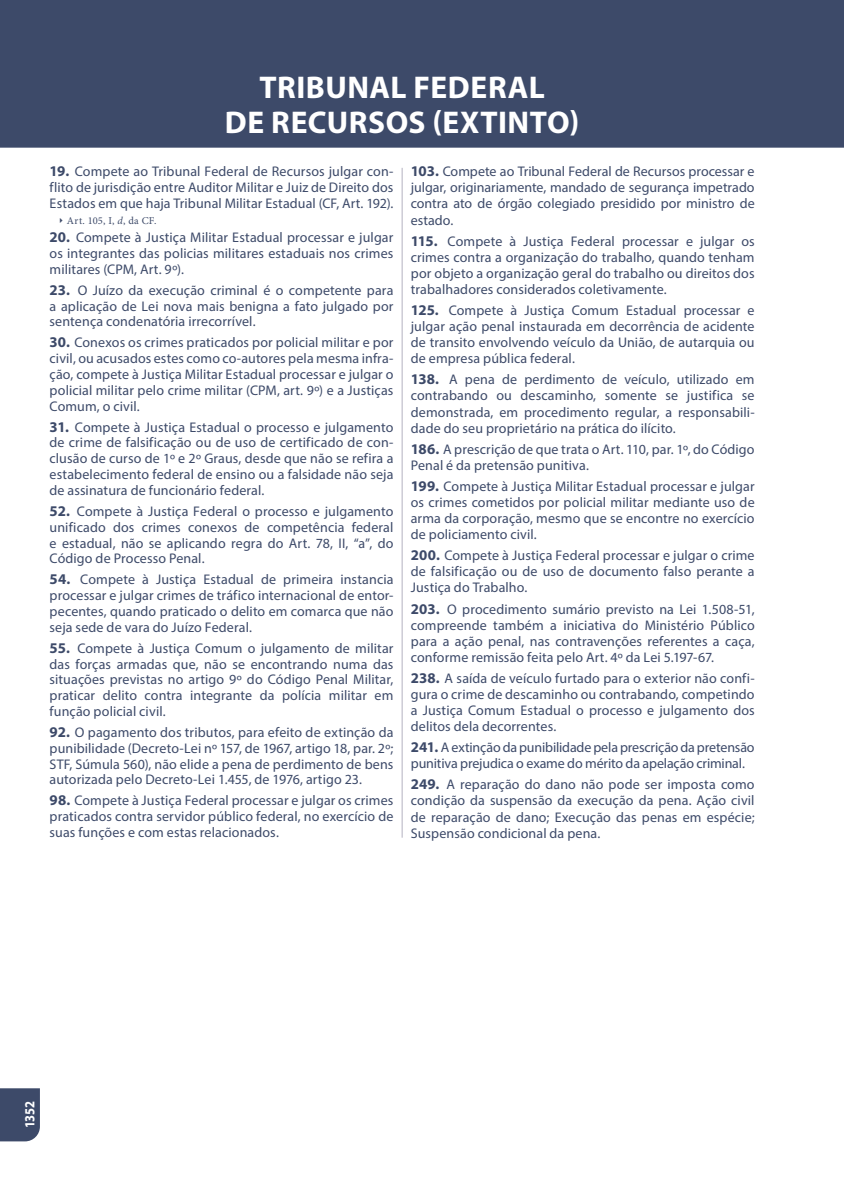
<style>
.page{position:relative;width:844px;height:1191px;background:#fff}
.page>*{position:absolute;margin:0;border:0;box-sizing:border-box;transform-origin:0 0}
.t1{font:700 31.5px/35.2px "Myriad Pro";letter-spacing:.02em;color:#fff;text-align:center}
.t2{font:14px/15.9px "Myriad Pro";letter-spacing:.005em;color:#3d4a69;text-align:justify}
.t3{font:700 14px "Myriad Pro";color:#fff;scale:.9 1}
.t4{font:10.5px "Minion Pro";letter-spacing:.025em;color:#3d4a69}
.s1{font-weight:700;font-size:14.88px}
.s2{font-style:italic}
</style>
<div class="page">
<div style="left:0;top:1088px;width:40px;height:53px;background:#3d4a69"></div>
<div style="left:0;top:0;width:843px;height:148px;background:#3d4a69"></div>
<hr style="left:401px;top:168px;width:1px;height:669px;background:#b3b2c0">
<h1 class="t1" style="left:225px;top:69px;width:356px">TRIBUNAL FEDERAL<br>DE RECURSOS (EXTINTO)</h1>
<p class="t2" style="left:50px;top:163px;width:345px"><span class="s1">19.</span> Compete ao Tribunal Federal de Recursos julgar con&shy;flito de jurisdição entre Auditor Militar e Juiz de Direito dos Estados em que haja Tribunal Militar Estadual (CF, Art. 192).</p>
<p class="t4" style="left:67px;top:213px;width:91px">Art. 105, I, <span class="s2">d</span>, da CF.</p>
<p class="t2" style="left:50px;top:229px;width:345px"><span class="s1">20.</span> Compete à Justiça Militar Estadual processar e julgar os integrantes das policias militares estaduais nos crimes militares (CPM, Art. 9º).</p>
<p class="t2" style="left:50px;top:282px;width:345px"><span class="s1">23.</span> O Juízo da execução criminal é o competente para a aplicação de Lei nova mais benigna a fato julgado por sentença condenatória irrecorrível.</p>
<p class="t2" style="left:50px;top:334px;width:345px"><span class="s1">30.</span> Conexos os crimes praticados por policial militar e por civil, ou acusados estes como co-autores pela mesma infra&shy;ção, compete à Justiça Militar Estadual processar e julgar o policial militar pelo crime militar (CPM, art. 9º) e a Justiças Comum, o civil.</p>
<p class="t2" style="left:50px;top:419px;width:345px"><span class="s1">31.</span> Compete à Justiça Estadual o processo e julgamento de crime de falsificação ou de uso de certificado de con&shy;clusão de curso de 1º e 2º Graus, desde que não se refira a estabelecimento federal de ensino ou a falsidade não seja de assinatura de funcionário federal.</p>
<p class="t2" style="left:50px;top:503px;width:345px"><span class="s1">52.</span> Compete à Justiça Federal o processo e julgamento unificado dos crimes conexos de competência federal e estadual, não se aplicando regra do Art. 78, II, “a”, do Código de Processo Penal.</p>
<p class="t2" style="left:50px;top:571px;width:345px"><span class="s1">54.</span> Compete à Justiça Estadual de primeira instancia processar e julgar crimes de tráfico internacional de entor&shy;pecentes, quando praticado o delito em comarca que não seja sede de vara do Juízo Federal.</p>
<p class="t2" style="left:50px;top:639px;width:345px"><span class="s1">55.</span> Compete à Justiça Comum o julgamento de militar das forças armadas que, não se encontrando numa das situações previstas no artigo 9º do Código Penal Militar, praticar delito contra integrante da polícia militar em função policial civil.</p>
<p class="t2" style="left:50px;top:724px;width:345px"><span class="s1">92.</span> O pagamento dos tributos, para efeito de extinção da punibilidade (Decreto-Lei nº 157, de 1967, artigo 18, par. 2º; STF, Súmula 560), não elide a pena de perdimento de bens autorizada pelo Decreto-Lei 1.455, de 1976, artigo 23.</p>
<p class="t2" style="left:50px;top:792px;width:345px"><span class="s1">98.</span> Compete à Justiça Federal processar e julgar os crimes praticados contra servidor público federal, no exercício de suas funções e com estas relacionados.</p>
<p class="t2" style="left:410px;top:163px;width:345px"><span class="s1">103.</span> Compete ao Tribunal Federal de Recursos processar e julgar, originariamente, mandado de segurança impetrado contra ato de órgão colegiado presidido por ministro de estado.</p>
<p class="t2" style="left:410px;top:233px;width:345px"><span class="s1">115.</span> Compete à Justiça Federal processar e julgar os crimes contra a organização do trabalho, quando tenham por objeto a organização geral do trabalho ou direitos dos trabalhadores considerados coletivamente.</p>
<p class="t2" style="left:410px;top:302px;width:345px"><span class="s1">125.</span> Compete à Justiça Comum Estadual processar e julgar ação penal instaurada em decorrência de acidente de transito envolvendo veículo da União, de autarquia ou de empresa pública federal.</p>
<p class="t2" style="left:410px;top:371px;width:345px"><span class="s1">138.</span> A pena de perdimento de veículo, utilizado em contrabando ou descaminho, somente se justifica se demonstrada, em procedimento regular, a responsabili&shy;dade do seu proprietário na prática do ilícito.</p>
<p class="t2" style="left:410px;top:441px;width:345px"><span class="s1">186.</span> A prescrição de que trata o Art. 110, par. 1º, do Código<br>Penal é da pretensão punitiva.</p>
<p class="t2" style="left:410px;top:478px;width:345px"><span class="s1">199.</span> Compete à Justiça Militar Estadual processar e julgar os crimes cometidos por policial militar mediante uso de arma da corporação, mesmo que se encontre no exercício de policiamento civil.</p>
<p class="t2" style="left:410px;top:547px;width:345px"><span class="s1">200.</span> Compete à Justiça Federal processar e julgar o crime de falsificação ou de uso de documento falso perante a Justiça do Trabalho.</p>
<p class="t2" style="left:410px;top:600px;width:345px"><span class="s1">203.</span> O procedimento sumário previsto na Lei 1.508-51, compreende também a iniciativa do Ministério Público para a ação penal, nas contravenções referentes a caça, conforme remissão feita pelo Art. 4º da Lei 5.197-67.</p>
<p class="t2" style="left:410px;top:670px;width:345px"><span class="s1">238.</span> A saída de veículo furtado para o exterior não confi&shy;gura o crime de descaminho ou contrabando, competindo a Justiça Comum Estadual o processo e julgamento dos delitos dela decorrentes.</p>
<p class="t2" style="left:410px;top:739px;width:345px"><span class="s1">241.</span> A extinção da punibilidade pela prescrição da pretensão punitiva prejudica o exame do mérito da apelação criminal.</p>
<p class="t2" style="left:410px;top:776px;width:345px"><span class="s1">249.</span> A reparação do dano não pode ser imposta como condição da suspensão da execução da pena. Ação civil de reparação de dano; Execução das penas em espécie; Suspensão condicional da pena.</p>
<p class="t3" style="left:21px;top:1128px;width:32px;rotate:-90deg">1352</p>
</div>
